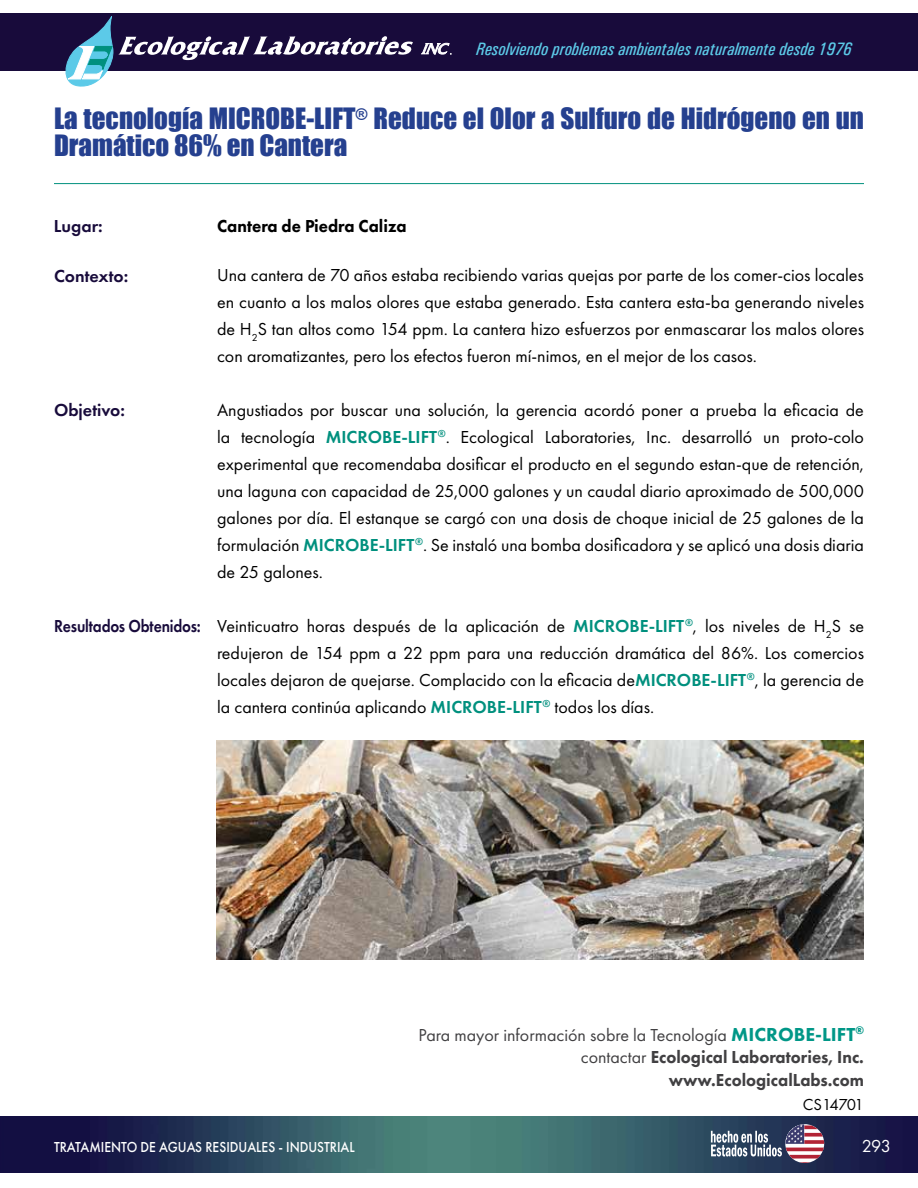
<style>
.page{position:relative;width:918px;height:1188px;background:#fff}
.page>*{position:absolute;margin:0;border:0;box-sizing:border-box;transform-origin:0 0}
.t1{font:27px/27px "Impact";color:#25408f}
.t2{font:18px/27px "Futura PT";color:#000;text-align:justify}
.t3{font:800 18px/22.5px "Futura PT";color:#414042;text-align:right;scale:.94 1}
.t4{font:italic 500 condensed 18px "Univers";color:#5ccae8}
.t5{font:600 18px "Futura PT";letter-spacing:-.01em;color:#180b3b}
.t6{font:800 18px "Futura PT";color:#000;scale:.94 1}
.t7{font:600 18px "Futura PT";letter-spacing:-.01em;color:#180b3b;scale:.87 1}
.t8{font:18px "Futura PT";color:#fff}
.t9{font:16.5px "Futura PT";letter-spacing:-.04em;color:#000}
.t10{font:500 15px "Futura PT";color:#fff;scale:.9 1}
.s1{font-weight:600;color:#00907e}
.s2{font-weight:400}
.s3{font-size:19.5px;color:#009787}
</style>
<div class="page">
<img style="left:0;top:1117px;width:918px;height:56px">
<svg style="left:711px;top:1124px;width:113px;height:39px;background:#6f6d83"></svg>
<div style="left:0;top:14px;width:918px;height:56px;background:#180b3b"></div>
<svg style="left:61px;top:16px;width:352px;height:71px"></svg>
<svg style="left:422px;top:43px;width:30px;height:12px"></svg>
<hr style="left:54px;top:183px;width:810px;height:1px;background:#00907e">
<img style="left:217px;top:741px;width:647px;height:218px">
<p class="t4" style="left:476px;top:38px;width:377px">Resolviendo problemas ambientales naturalmente desde 1976</p>
<h1 class="t1" style="left:54px;top:105px;width:811px">La tecnología MICROBE-LIFT<sup>®</sup> Reduce el Olor a Sulfuro de Hidrógeno en un<br>Dramático 86% en Cantera</h1>
<p class="t5" style="left:54px;top:214px;width:50px">Lugar:</p>
<p class="t5" style="left:54px;top:264px;width:76px">Contexto:</p>
<p class="t5" style="left:54px;top:399px;width:72px">Objetivo:</p>
<p class="t7" style="left:54px;top:615px;width:170px">Resultados Obtenidos:</p>
<p class="t6" style="left:217px;top:214px;width:203px">Cantera de Piedra Caliza</p>
<p class="t2" style="left:217px;top:262px;width:649px">Una cantera de 70 años estaba recibiendo varias quejas por parte de los comer-cios locales en cuanto a los malos olores que estaba generado. Esta cantera esta-ba generando niveles de H<sub>2</sub>S tan altos como 154 ppm. La cantera hizo esfuerzos por enmascarar los malos olores con aromatizantes, pero los efectos fueron mí-nimos, en el mejor de los casos.</p>
<p class="t2" style="left:217px;top:397px;width:648px">Angustiados por buscar una solución, la gerencia acordó poner a prueba la eficacia de la tecnología <span class="s1">MICROBE-LIFT</span><sup>®</sup>. Ecological Laboratories, Inc. desarrolló un proto-colo experimental que recomendaba dosificar el producto en el segundo estan-que de retención, una laguna con capacidad de 25,000 galones y un caudal diario aproximado de 500,000 galones por día. El estanque se cargó con una dosis de choque inicial de 25 galones de la formulación <span class="s1">MICROBE-LIFT</span><sup>®</sup>. Se instaló una bomba dosificadora y se aplicó una dosis diaria de 25 galones.</p>
<p class="t2" style="left:217px;top:613px;width:648px">Veinticuatro horas después de la aplicación de <span class="s1">MICROBE-LIFT</span><sup>®</sup>, los niveles de H<sub>2</sub>S se redujeron de 154 ppm a 22 ppm para una reducción dramática del 86%. Los comercios locales dejaron de quejarse. Complacido con la eficacia de<span class="s1">MICROBE-LIFT</span><sup>®</sup>, la gerencia de la cantera continúa aplicando <span class="s1">MICROBE-LIFT</span><sup>®</sup> todos los días.</p>
<p class="t3" style="left:418px;top:1023px;width:475px"><span class="s2">Para mayor información sobre la Tecnología</span> <span class="s3">MICROBE-LIFT</span><sup>® </sup><span class="s2">contactar</span> Ecological Laboratories, Inc. www.EcologicalLabs.com</p>
<p class="t9" style="left:803px;top:1094px;width:63px">CS14701</p>
<p class="t10" style="left:54px;top:1138px;width:336px">TRATAMIENTO DE AGUAS RESIDUALES - INDUSTRIAL</p>
<p class="t8" style="left:862px;top:1135px;width:31px">293</p>
</div>
